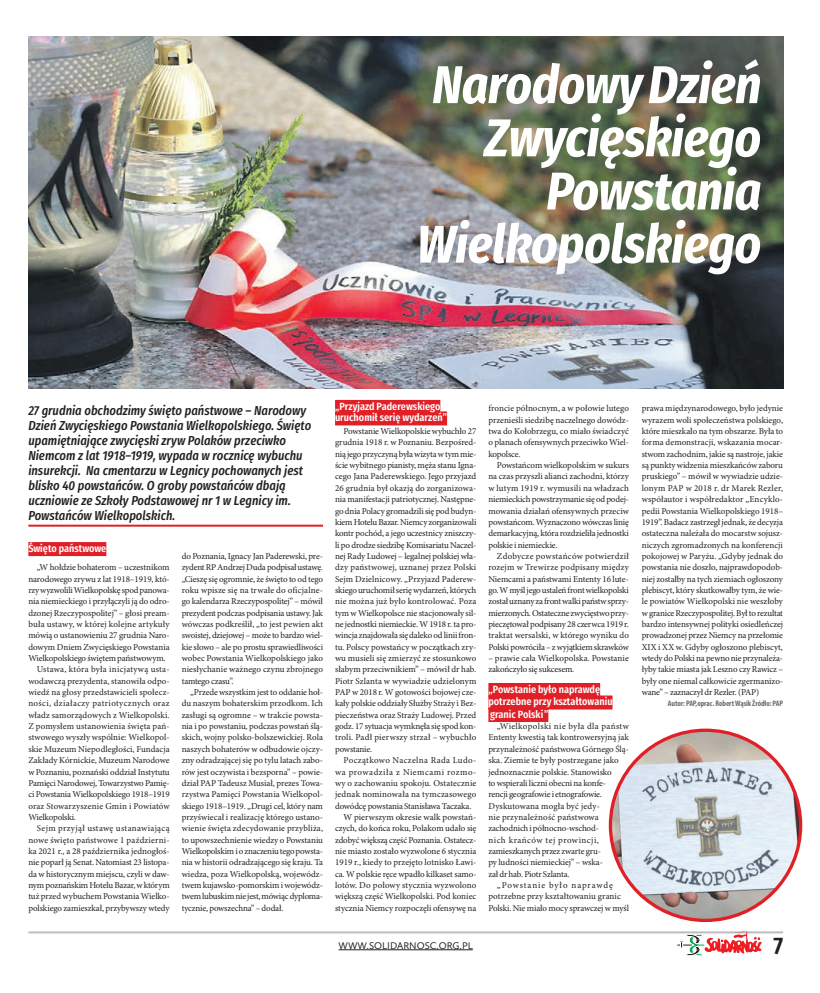
<style>
.page{position:relative;width:820px;height:993px;background:#fff}
.page>*{position:absolute;margin:0;border:0;box-sizing:border-box;transform-origin:0 0}
.Tyt_88{font:italic 700 53.1px/53.1px "Fira Sans Condensed";letter-spacing:-.01em;color:#fff;text-align:right}
.t1{font:600 24px "Fira Sans Condensed";color:#231f20}
.Lid_14{font:italic 500 13px/15px "Fira Sans Condensed";color:#231f20}
.Normal_Srodtytul{font:600 10.5px "Fira Sans Condensed";color:#fff}
.t2{font:10px "Calluna Sans";color:#231f20}
.t3{font:9px/11.3px "Minion Pro";letter-spacing:-.01em;color:#231f20;text-align:justify}
.t4{font:9px/11.3px "Minion Pro";letter-spacing:.01em;color:#231f20}
.Normal_Podpis{font:700 condensed 8px "Myriad Pro";letter-spacing:-.005em;color:#6c6d70}
</style>
<div class="page">
<hr style="left:28px;top:931px;width:754px;height:2px;background:#bcbdc0">
<hr style="left:338px;top:949px;width:134px;height:1px;background:#231f20">
<svg style="left:676px;top:931px;width:85px;height:24px"></svg>
<hr style="left:28px;top:524px;width:295px;height:2px;background:#e01f26">
<div style="left:28px;top:542px;width:78px;height:14px;background:#e01f26"></div>
<div style="left:335px;top:400px;width:105px;height:14px;background:#e01f26"></div>
<div style="left:335px;top:411px;width:112px;height:14px;background:#e01f26"></div>
<div style="left:488px;top:682px;width:112px;height:14px;background:#e01f26"></div>
<div style="left:488px;top:695px;width:124px;height:14px;background:#e01f26"></div>
<div style="left:488px;top:707px;width:60px;height:14px;background:#e01f26"></div>
<img style="left:28px;top:37px;width:754px;height:351px">
<img style="left:612px;top:732px;width:188px;height:187px">
<p class="Tyt_88" style="left:417px;top:58px;width:346px">Narodowy Dzień<br>Zwycięskiego<br>Powstania<br>Wielkopolskiego</p>
<p class="Lid_14" style="left:28px;top:402px;width:284px">27 grudnia obchodzimy święto państwowe – Narodowy Dzień Zwycięskiego Powstania Wielkopolskiego. Święto upamiętniające zwycięski zryw Polaków przeciwko Niemcom z lat 1918–1919, wypada w rocznicę wybuchu insurekcji. Na cmentarzu w Legnicy pochowanych jest blisko 40 powstańców. O groby powstańców dbają uczniowie ze Szkoły Podstawowej nr 1 w Legnicy im.<br>Powstańców Wielkopolskich.</p>
<p class="Normal_Srodtytul" style="left:28px;top:538px;width:79px">Święto państwowe</p>
<p class="t3" style="left:28px;top:561px;width:143px;text-indent:9px">„W hołdzie bohaterom – uczestnikom narodowego zrywu z lat 1918–1919, któ&shy;rzy wyzwolili Wielkopolskę spod panowa&shy;nia niemieckiego i przyłączyli ją do odro&shy;dzonej Rzeczypospolitej” – głosi pream&shy;buła ustawy, w której kolejne artykuły mówią o ustanowieniu 27 grudnia Naro&shy;dowym Dniem Zwycięskiego Powstania Wielkopolskiego świętem państwowym.</p>
<p class="t3" style="left:28px;top:663px;width:143px;text-indent:9px">Ustawa, która była inicjatywą usta&shy;wodawczą prezydenta, stanowiła odpo&shy;wiedź na głosy przedstawicieli społecz&shy;ności, działaczy patriotycznych oraz władz samorządowych z Wielkopolski.<br>Z pomysłem ustanowienia święta pań&shy;stwowego wyszły wspólnie: Wielkopol&shy;skie Muzeum Niepodległości, Fundacja Zakłady Kórnickie, Muzeum Narodowe w Poznaniu, poznański oddział Instytutu Pamięci Narodowej, Towarzystwo Pamię&shy;ci Powstania Wielkopolskiego 1918–1919 oraz Stowarzyszenie Gmin i Powiatów Wielkopolski.</p>
<p class="t3" style="left:28px;top:822px;width:143px;text-indent:9px">Sejm przyjął ustawę ustanawiającą nowe święto państwowe 1 październi&shy;ka 2021 r., a 28 października jednogłoś&shy;nie poparł ją Senat. Natomiast 23 listopa&shy;da w historycznym miejscu, czyli w daw&shy;nym poznańskim Hotelu Bazar, w którym tuż przed wybuchem Powstania Wielko&shy;polskiego zamieszkał, przybywszy wtedy</p>
<p class="t3" style="left:182px;top:550px;width:143px">do Poznania, Ignacy Jan Paderewski, pre&shy;zydent RP Andrzej Duda podpisał ustawę. „Cieszę się ogromnie, że święto to od tego roku wpisze się na trwałe do oficjalne&shy;go kalendarza Rzeczypospolitej” – mówił prezydent podczas podpisania ustawy. Jak wówczas podkreślił, „to jest pewien akt swoistej, dziejowej – może to bardzo wiel&shy;kie słowo – ale po prostu sprawiedliwości wobec Powstania Wielkopolskiego jako niesłychanie ważnego czynu zbrojnego tamtego czasu”.</p>
<p class="t3" style="left:182px;top:686px;width:143px;text-indent:9px">„Przede wszystkim jest to oddanie hoł&shy;du naszym bohaterskim przodkom. Ich zasługi są ogromne – w trakcie powsta&shy;nia i po powstaniu, podczas powstań ślą&shy;skich, wojny polsko-bolszewickiej. Rola naszych bohaterów w odbudowie ojczy&shy;zny odradzającej się po tylu latach zabo&shy;rów jest oczywista i bezsporna” – powie&shy;dział PAP Tadeusz Musiał, prezes Towa&shy;rzystwa Pamięci Powstania Wielkopol&shy;skiego 1918–1919. „Drugi cel, który nam przyświecał i realizację którego ustano&shy;wienie święta zdecydowanie przybliża, to upowszechnienie wiedzy o Powstaniu Wielkopolskim i o znaczeniu tego powsta&shy;nia w historii odradzającego się kraju. Ta wiedza, poza Wielkopolską, wojewódz&shy;twem kujawsko-pomorskim i wojewódz&shy;twem lubuskim nie jest, mówiąc dyploma&shy;tycznie, powszechna” – dodał.</p>
<p class="Normal_Srodtytul" style="left:335px;top:396px;width:107px">„Przyjazd Paderewskiego</p>
<p class="Normal_Srodtytul" style="left:335px;top:408px;width:113px">uruchomił serię wydarzeń”</p>
<p class="t3" style="left:335px;top:425px;width:143px;text-indent:9px">Powstanie Wielkopolskie wybuchło 27 grudnia 1918 r. w Poznaniu. Bezpośred&shy;nią jego przyczyną była wizyta w tym mie&shy;ście wybitnego pianisty, męża stanu Igna&shy;cego Jana Paderewskiego. Jego przyjazd 26 grudnia był okazją do zorganizowa&shy;nia manifestacji patriotycznej. Następne&shy;go dnia Polacy gromadzili się pod budyn&shy;kiem Hotelu Bazar. Niemcy zorganizowali kontr pochód, a jego uczestnicy zniszczy&shy;li po drodze siedzibę Komisariatu Naczel&shy;nej Rady Ludowej – legalnej polskiej wła&shy;dzy państwowej, uznanej przez Polski Sejm Dzielnicowy. „Przyjazd Paderew&shy;skiego uruchomił serię wydarzeń, których nie można już było kontrolować. Poza tym w Wielkopolsce nie stacjonowały sil&shy;ne jednostki niemieckie. W 1918 r. ta pro&shy;wincja znajdowała się daleko od linii fron&shy;tu. Polscy powstańcy w początkach zry&shy;wu musieli się zmierzyć ze stosunkowo słabym przeciwnikiem” – mówił dr hab.<br>Piotr Szlanta w wywiadzie udzielonym PAP w 2018 r. W gotowości bojowej cze&shy;kały polskie oddziały Służby Straży i Bez&shy;pieczeństwa oraz Straży Ludowej. Przed godz. 17 sytuacja wymknęła się spod kon&shy;troli. Padł pierwszy strzał – wybuchło powstanie.</p>
<p class="t3" style="left:335px;top:754px;width:143px;text-indent:9px">Początkowo Naczelna Rada Ludo&shy;wa prowadziła z Niemcami rozmo&shy;wy o zachowaniu spokoju. Ostatecznie jednak nominowała na tymczasowego dowódcę powstania Stanisława Taczaka.</p>
<p class="t3" style="left:335px;top:811px;width:143px;text-indent:9px">W pierwszym okresie walk powstań&shy;czych, do końca roku, Polakom udało się zdobyć większą część Poznania. Ostatecz&shy;nie miasto zostało wyzwolone 6 stycznia 1919 r., kiedy to przejęto lotnisko Ławi&shy;ca. W polskie ręce wpadło kilkaset samo&shy;lotów. Do połowy stycznia wyzwolono większą część Wielkopolski. Pod koniec stycznia Niemcy rozpoczęli ofensywę na</p>
<p class="t3" style="left:488px;top:403px;width:142px">froncie północnym, a w połowie lutego przenieśli siedzibę naczelnego dowódz&shy;twa do Kołobrzegu, co miało świadczyć o planach ofensywnych przeciwko Wiel&shy;kopolsce.</p>
<p class="t3" style="left:488px;top:459px;width:142px;text-indent:9px">Powstańcom wielkopolskim w sukurs na czas przyszli alianci zachodni, którzy w lutym 1919 r. wymusili na władzach niemieckich powstrzymanie się od podej&shy;mowania działań ofensywnych przeciw powstańcom. Wyznaczono wówczas linię demarkacyjną, która rozdzieliła jednostki polskie i niemieckie.</p>
<p class="t3" style="left:488px;top:550px;width:142px;text-indent:9px">Zdobycze powstańców potwierdził rozejm w Trewirze podpisany między Niemcami a państwami Ententy 16 lute&shy;go. W myśl jego ustaleń front wielkopolski został uznany za front walki państw sprzy&shy;mierzonych. Ostateczne zwycięstwo przy&shy;pieczętował podpisany 28 czerwca 1919 r. traktat wersalski, w którego wyniku do Polski powróciła – z wyjątkiem skrawków</p>
<p class="t3" style="left:488px;top:652px;width:142px">– prawie cała Wielkopolska. Powstanie zakończyło się sukcesem.</p>
<p class="Normal_Srodtytul" style="left:488px;top:679px;width:113px">„Powstanie było naprawdę</p>
<p class="Normal_Srodtytul" style="left:488px;top:692px;width:126px">potrzebne przy kształtowaniu</p>
<p class="Normal_Srodtytul" style="left:490px;top:704px;width:60px">granic Polski”</p>
<p class="t3" style="left:488px;top:720px;width:142px;text-align:left;text-indent:9px">„Wielkopolski nie była dla państw Ententy kwestią tak kontrowersyjną jak przynależność państwowa Górnego Ślą&shy;ska. Ziemie te były postrzegane jako jednoznacznie polskie. Stanowisko<br>to wspierali liczni obecni na konfe-<br>rencji geografowie i etnografowie.<br>Dyskutowana mogła być jedy-<br>nie przynależność państwowa zachodnich i północno-wschod-<br>nich krańców tej prowincji, zamieszkanych przez zwarte gru-<br>py ludności niemieckiej” – wska-<br>zał dr hab. Piotr Szlanta.</p>
<p class="t4" style="left:488px;top:879px;width:142px;text-indent:9px">„Powstanie było naprawdę potrzebne przy kształtowaniu granic<br>Polski. Nie miało mocy sprawczej w myśl</p>
<p class="t3" style="left:641px;top:403px;width:143px">prawa międzynarodowego, było jedynie wyrazem woli społeczeństwa polskiego, które mieszkało na tym obszarze. Była to forma demonstracji, wskazania mocar&shy;stwom zachodnim, jakie są nastroje, jakie są punkty widzenia mieszkańców zaboru pruskiego” – mówił w wywiadzie udzie&shy;lonym PAP w 2018 r. dr Marek Rezler, współautor i współredaktor „Encyklo&shy;pedii Powstania Wielkopolskiego 1918– 1919”. Badacz zastrzegł jednak, że decyzja ostateczna należała do mocarstw sojusz&shy;niczych zgromadzonych na konferencji pokojowej w Paryżu. „Gdyby jednak do powstania nie doszło, najprawdopodob&shy;niej zostałby na tych ziemiach ogłoszony plebiscyt, który skutkowałby tym, że wie&shy;le powiatów Wielkopolski nie weszłoby w granice Rzeczypospolitej. Był to rezultat bardzo intensywnej polityki osiedleńczej prowadzonej przez Niemcy na przełomie XIX i XX w. Gdyby ogłoszono plebiscyt, wtedy do Polski na pewno nie przynależa&shy;łyby takie miasta jak Leszno czy Rawicz – były one niemal całkowicie zgermanizo&shy;wane” – zaznaczył dr Rezler. (PAP)</p>
<p class="Normal_Podpis" style="left:667px;top:698px;width:117px">Autor: PAP,oprac. Robert Wąsik Źródło: PAP</p>
<p class="t2" style="left:338px;top:939px;width:136px">WWW.SOLIDARNOSC.ORG.PL</p>
<h2 class="t1" style="left:773px;top:923px;width:11px">7</h2>
</div>
